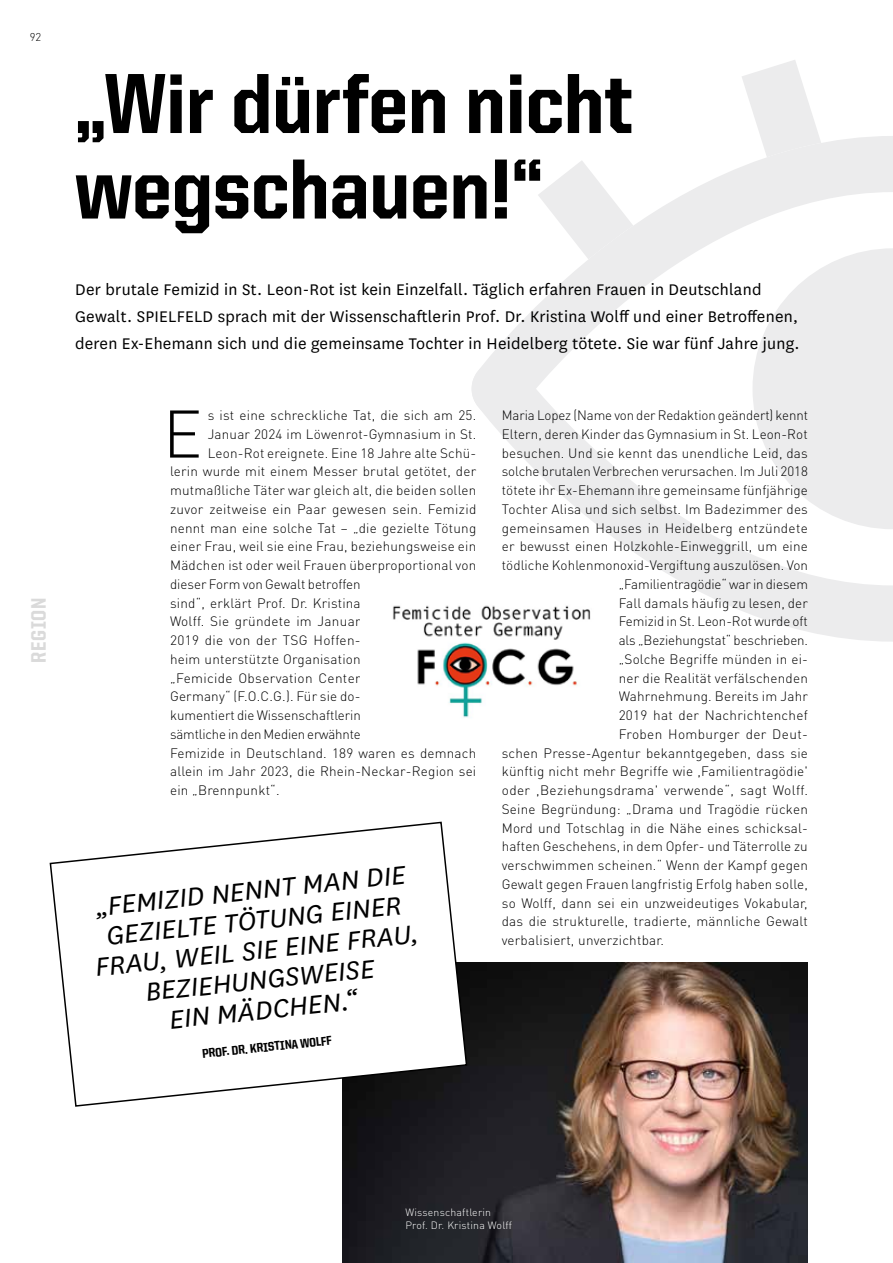
<style>
.page{position:relative;width:893px;height:1263px;background:#fff}
.page>*{position:absolute;margin:0;border:0;box-sizing:border-box;transform-origin:0 0}
.t1{font:800 85.5px/85.5px "United Sans Semi Cond";color:#000}
.t2{font:300 66.15px "DIN Pro";color:#000}
.t3{font:italic 30px/30px "National";color:#000;text-align:center}
.t4{font:800 21px "United Sans Semi Cond";letter-spacing:.04em;color:#dadada}
.t5{font:18px/27px "National";letter-spacing:.015em;color:#000}
.t6{font:300 13.5px "DIN Pro";letter-spacing:.015em;color:#000}
.t7{font:300 13.5px "DIN Pro";letter-spacing:-.005em;color:#000}
.t8{font:300 13.5px "DIN Pro";letter-spacing:-.01em;color:#000}
.t9{font:800 12.75px "United Sans Semi Cond";color:#000}
.t10{font:300 11.25px "DIN Pro";color:#000}
.t11{font:300 10.5px/13.5px "DIN Pro";letter-spacing:.02em;color:#fff}
</style>
<div class="page">
<img style="left:342px;top:962px;width:466px;height:301px">
<svg style="left:490px;top:421px;width:403px;height:221px"></svg>
<svg style="left:471px;top:136px;width:422px;height:285px"></svg>
<svg style="left:741px;top:60px;width:80px;height:97px"></svg>
<svg style="left:538px;top:160px;width:95px;height:99px"></svg>
<img style="left:393px;top:586px;width:226px;height:132px">
<svg style="left:49px;top:821px;width:419px;height:286px"></svg>
<p class="t10" style="left:30px;top:29px;width:13px">92</p>
<h3 class="t4" style="left:27px;top:663px;width:67px;rotate:-90deg">REGION</h3>
<h1 class="t1" style="left:75px;top:60px;width:560px">„Wir dürfen nicht wegschauen!“</h1>
<p class="t5" style="left:75px;top:275px;width:726px">Der brutale Femizid in St. Leon-Rot ist kein Einzelfall. Täglich erfahren Frauen in Deutschland<br>Gewalt. SPIELFELD sprach mit der Wissenschaftlerin Prof. Dr. Kristina Wolff und einer Betroffenen, deren Ex-Ehemann sich und die gemeinsame Tochter in Heidelberg tötete. Sie war fünf Jahre jung.</p>
<h2 class="t2" style="left:163px;top:389px;width:41px">E</h2>
<p class="t6" style="left:208px;top:406px;width:270px">s ist eine schreckliche Tat, die sich am 25.</p>
<p class="t6" style="left:208px;top:425px;width:270px">Januar 2024 im Löwenrot-Gymnasium in St.</p>
<p class="t6" style="left:208px;top:443px;width:270px">Leon-Rot ereignete. Eine 18 Jahre alte Schü-</p>
<p class="t6" style="left:170px;top:462px;width:308px">lerin wurde mit einem Messer brutal getötet, der</p>
<p class="t6" style="left:170px;top:481px;width:308px">mutmaßliche Täter war gleich alt, die beiden sollen</p>
<p class="t6" style="left:170px;top:500px;width:308px">zuvor zeitweise ein Paar gewesen sein. Femizid</p>
<p class="t6" style="left:170px;top:518px;width:308px">nennt man eine solche Tat – „die gezielte Tötung</p>
<p class="t6" style="left:170px;top:537px;width:308px">einer Frau, weil sie eine Frau, beziehungsweise ein</p>
<p class="t6" style="left:170px;top:556px;width:308px">Mädchen ist oder weil Frauen überproportional von</p>
<p class="t6" style="left:170px;top:575px;width:192px">dieser Form von Gewalt betroffen</p>
<p class="t6" style="left:170px;top:593px;width:192px">sind“, erklärt Prof. Dr. Kristina</p>
<p class="t6" style="left:170px;top:612px;width:192px">Wolff. Sie gründete im Januar</p>
<p class="t6" style="left:170px;top:631px;width:192px">2019 die von der TSG Hoffen-</p>
<p class="t6" style="left:170px;top:650px;width:192px">heim unterstützte Organisation</p>
<p class="t6" style="left:170px;top:668px;width:192px">„Femicide Observation Center</p>
<p class="t6" style="left:170px;top:687px;width:192px">Germany“ (F.O.C.G.). Für sie do-</p>
<p class="t6" style="left:170px;top:706px;width:192px">kumentiert die Wissenschaftlerin</p>
<p class="t8" style="left:170px;top:725px;width:192px">sämtliche in den Medien erwähnte</p>
<p class="t6" style="left:170px;top:743px;width:308px">Femizide in Deutschland. 189 waren es demnach</p>
<p class="t6" style="left:170px;top:762px;width:308px">allein im Jahr 2023, die Rhein-Neckar-Region sei</p>
<p class="t6" style="left:170px;top:781px;width:111px">ein „Brennpunkt“.</p>
<h3 class="t3" style="left:88px;top:891px;width:326px;rotate:-6deg">„FEMIZID NENNT MAN DIE<br>GEZIELTE TÖTUNG EINER<br>FRAU, WEIL SIE EINE FRAU,<br>BEZIEHUNGSWEISE<br>EIN MÄDCHEN.“</h3>
<p class="t9" style="left:202px;top:1047px;width:132px;rotate:-6deg">PROF. DR. KRISTINA WOLFF</p>
<p class="t7" style="left:502px;top:406px;width:308px">Maria Lopez (Name von der Redaktion geändert) kennt</p>
<p class="t6" style="left:502px;top:425px;width:307px">Eltern, deren Kinder das Gymnasium in St. Leon-Rot</p>
<p class="t6" style="left:502px;top:443px;width:308px">besuchen. Und sie kennt das unendliche Leid, das</p>
<p class="t7" style="left:502px;top:462px;width:308px">solche brutalen Verbrechen verursachen. Im Juli 2018</p>
<p class="t6" style="left:502px;top:481px;width:308px">tötete ihr Ex-Ehemann ihre gemeinsame fünfjährige</p>
<p class="t6" style="left:502px;top:500px;width:308px">Tochter Alisa und sich selbst. Im Badezimmer des</p>
<p class="t6" style="left:502px;top:518px;width:308px">gemeinsamen Hauses in Heidelberg entzündete</p>
<p class="t6" style="left:502px;top:537px;width:308px">er bewusst einen Holzkohle-Einweggrill, um eine</p>
<p class="t6" style="left:502px;top:556px;width:308px">tödliche Kohlenmonoxid-Vergiftung auszulösen. Von</p>
<p class="t7" style="left:619px;top:575px;width:191px">„Familientragödie“ war in diesem</p>
<p class="t6" style="left:619px;top:593px;width:191px">Fall damals häufig zu lesen, der</p>
<p class="t6" style="left:619px;top:612px;width:191px">Femizid in St. Leon-Rot wurde oft</p>
<p class="t7" style="left:619px;top:631px;width:191px">als „Beziehungstat“ beschrieben.</p>
<p class="t6" style="left:619px;top:650px;width:191px">„Solche Begriffe münden in ei-</p>
<p class="t6" style="left:619px;top:668px;width:191px">ner die Realität verfälschenden</p>
<p class="t6" style="left:619px;top:687px;width:191px">Wahrnehmung. Bereits im Jahr</p>
<p class="t6" style="left:619px;top:706px;width:191px">2019 hat der Nachrichtenchef</p>
<p class="t6" style="left:619px;top:725px;width:191px">Froben Homburger der Deut-</p>
<p class="t6" style="left:502px;top:743px;width:308px">schen Presse-Agentur bekanntgegeben, dass sie</p>
<p class="t6" style="left:502px;top:762px;width:308px">künftig nicht mehr Begriffe wie ,Familientragödie'</p>
<p class="t6" style="left:502px;top:781px;width:308px">oder ,Beziehungsdrama' verwende“, sagt Wolff.</p>
<p class="t6" style="left:502px;top:800px;width:308px">Seine Begründung: „Drama und Tragödie rücken</p>
<p class="t6" style="left:502px;top:818px;width:308px">Mord und Totschlag in die Nähe eines schicksal-</p>
<p class="t6" style="left:502px;top:837px;width:307px">haften Geschehens, in dem Opfer- und Täterrolle zu</p>
<p class="t6" style="left:502px;top:856px;width:308px">verschwimmen scheinen.“ Wenn der Kampf gegen</p>
<p class="t6" style="left:502px;top:875px;width:308px">Gewalt gegen Frauen langfristig Erfolg haben solle,</p>
<p class="t6" style="left:502px;top:893px;width:307px">so Wolff, dann sei ein unzweideutiges Vokabular,</p>
<p class="t6" style="left:502px;top:912px;width:308px">das die strukturelle, tradierte, männliche Gewalt</p>
<p class="t6" style="left:502px;top:931px;width:164px">verbalisiert, unverzichtbar.</p>
<p class="t11" style="left:405px;top:1205px;width:108px">Wissenschaftlerin<br>Prof. Dr. Kristina Wolff</p>
</div>
